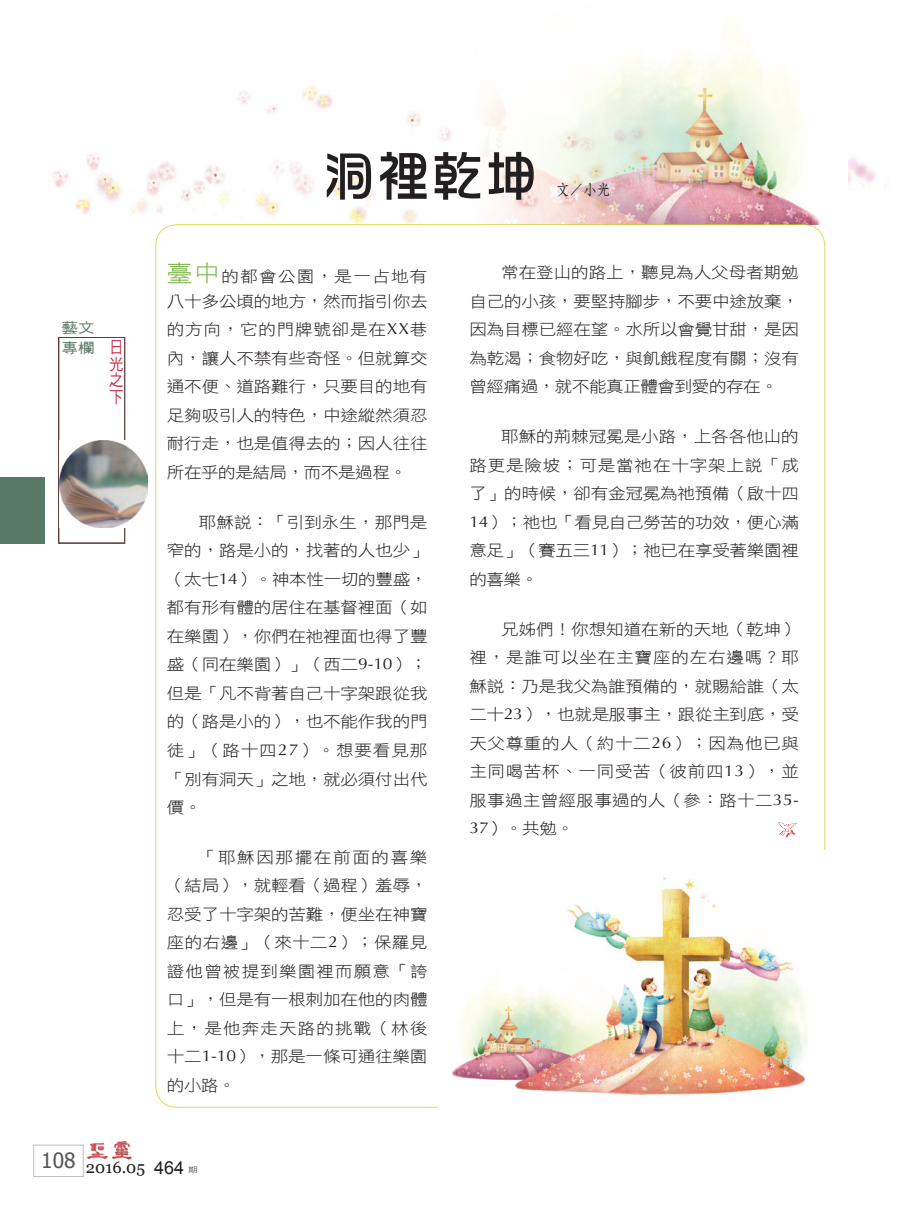
<style>
.page{position:relative;width:906px;height:1217px;background:#fff}
.page>*{position:absolute;margin:0;border:0;box-sizing:border-box;transform-origin:0 0}
.題目{font:54px "DF Hua Zong W5 WIN BF";color:#231f20}
.t1{font:16.5px "Georgia";color:#231f20}
.t2{font:16.5px/16.5px "DF Hei W5 WIN BF";color:#c8233f;scale:.9 1}
.t3{font:15.75px/28.5px "DF Hei W3 WIN BF";letter-spacing:-.01em;color:#231f20;text-align:justify;scale:1.11 1}
.作者{font:15px "DF Fang Song W6 WIN BF";color:#231f20;scale:.9 1}
.t4{font:14.1px/19.8px "DF Hei W5 WIN BF";color:#577965;scale:1.18 1}
.t5{font:7.5px "DF Hei W5 WIN BF";color:#57585a;scale:1.25 1}
.s1{font-size:22.95px;color:#7db549}
.s2{font-family:"Optima"}
.s3{font-family:"Arial";font-size:18px}
</style>
<div class="page">
<div style="left:33px;top:1144px;width:50px;height:32px;border:1px solid #bcbdc0"></div>
<img style="left:87px;top:1141px;width:44px;height:17px">
<img style="left:53px;top:84px;width:823px;height:157px">
<img style="left:473px;top:35px;width:375px;height:189px">
<div style="left:156px;top:224px;width:669px;height:882px;background:#fff;border-radius:21px"></div>
<div style="left:58px;top:337px;width:67px;height:206px;border:1px solid #613b35"></div>
<img style="left:60px;top:440px;width:88px;height:87px">
<div style="left:0;top:477px;width:45px;height:66px;background:#577965"></div>
<svg style="left:778px;top:822px;width:19px;height:15px"></svg>
<img style="left:451px;top:849px;width:374px;height:246px">
<p class="t4" style="left:61px;top:318px;width:29px">藝文專欄</p>
<p class="t2" style="left:109px;top:339px;width:17px">日光之下</p>
<p class="題目" style="left:322px;top:149px;width:217px">洞裡乾坤</p>
<p class="作者" style="left:556px;top:182px;width:61px">文／小光</p>
<p class="t3" style="left:167px;top:264px;width:236px;line-height:24.5px"><span class="s1">臺中</span>的都會公園，是一占地有八十多公頃的地方，然而指引你去</p>
<p class="t3" style="left:167px;top:315px;width:236px">的方向，它的門牌號卻是在<span class="s2">XX</span>巷內，讓人不禁有些奇怪。但就算交通不便、道路難行，只要目的地有足夠吸引人的特色，中途縱然須忍耐行走，也是值得去的；因人往往所在乎的是結局，而不是過程。</p>
<p class="t3" style="left:167px;top:507px;width:236px;text-indent:32px">耶穌說：「引到永生，那門是窄的，路是小的，找著的人也少」（太七<span class="s2">14</span>）。神本性一切的豐盛，都有形有體的居住在基督裡面（如在樂園），你們在祂裡面也得了豐盛（同在樂園）」（西二<span class="s2">9-10</span>）；但是「凡不背著自己十字架跟從我的（路是小的），也不能作我的門徒」（路十四<span class="s2">27</span>）。想要看見那「別有洞天」之地，就必須付出代價。</p>
<p class="t3" style="left:167px;top:842px;width:236px;text-indent:32px">「耶穌因那擺在前面的喜樂（結局），就輕看（過程）羞辱，忍受了十字架的苦難，便坐在神寶座的右邊」（來十二<span class="s2">2</span>）；保羅見證他曾被提到樂園裡而願意「誇口」，但是有一根刺加在他的肉體上，是他奔走天路的挑戰（林後十二<span class="s2">1-10</span>），那是一條可通往樂園的小路。</p>
<p class="t3" style="left:469px;top:258px;width:298px;text-indent:32px">常在登山的路上，聽見為人父母者期勉自己的小孩，要堅持腳步，不要中途放棄，因為目標已經在望。水所以會覺甘甜，是因為乾渴；食物好吃，與飢餓程度有關；沒有曾經痛過，就不能真正體會到愛的存在。</p>
<p class="t3" style="left:469px;top:422px;width:298px;text-indent:32px">耶穌的荊棘冠冕是小路，上各各他山的路更是險坡；可是當祂在十字架上說「成了」的時候，卻有金冠冕為祂預備（啟十四<span class="s2">14</span>）；祂也「看見自己勞苦的功效，便心滿意足」（賽五三<span class="s2">11</span>）；祂已在享受著樂園裡的喜樂。</p>
<p class="t3" style="left:469px;top:614px;width:298px;text-indent:32px">兄姊們！你想知道在新的天地（乾坤）裡，是誰可以坐在主寶座的左右邊嗎？耶穌說：乃是我父為誰預備的，就賜給誰（太二十<span class="s2">23</span>），也就是服事主，跟從主到底，受天父尊重的人（約十二<span class="s2">26</span>）；因為他已與主同喝苦杯、一同受苦（彼前四<span class="s2">13</span>），並服事過主曾經服事過的人（參：路十二<span class="s2">35- 37</span>）。共勉。</p>
<p class="t1" style="left:41px;top:1156px;width:144px"><sup>108</sup> 2016.05 <span class="s3">464</span></p>
<p class="t5" style="left:188px;top:1165px;width:9px">期</p>
</div>
